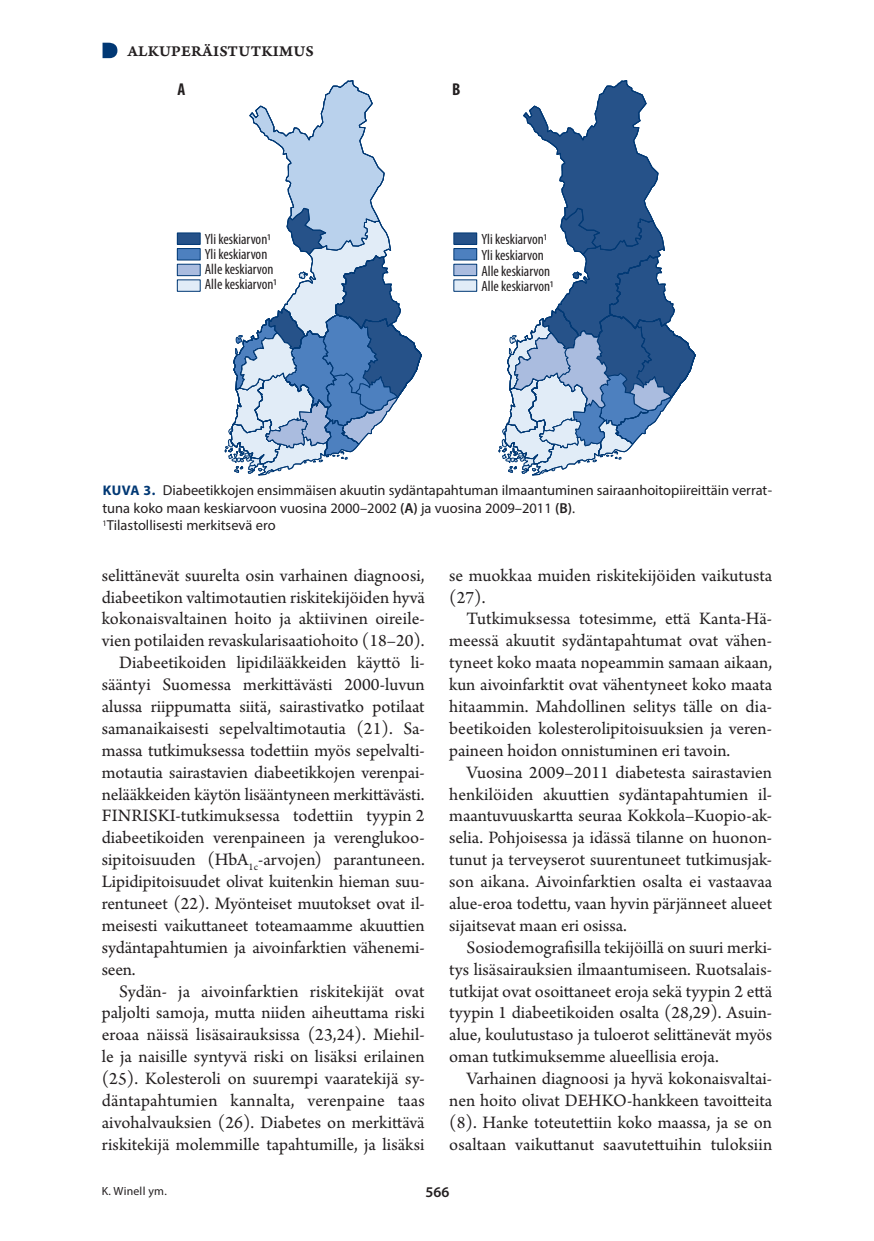
<style>
.page{position:relative;width:874px;height:1241px;background:#fff}
.page>*{position:absolute;margin:0;border:0;box-sizing:border-box;transform-origin:0 0}
.t1{font:18.38px/21.9px "Arno Pro";color:#231f20;text-align:justify}
.t2{font:700 condensed 17.15px "Myriad Pro";color:#231f20}
.vinj{font:15.75px "Arno Pro Smbd Caption";letter-spacing:.015em;color:#231f20}
.t3{font:condensed 14.88px/14.9px "Myriad Pro";color:#231f20}
.t4{font:600 14.88px "Myriad Pro";color:#231f20}
.kt{font:14.35px/17.5px "Myriad Pro";color:#231f20}
.Ala{font:11.9px "Myriad Pro";letter-spacing:.02em;color:#231f20}
.s1{font-weight:700;font-size:14px;color:#013874}
.s2{font-weight:600}
</style>
<div class="page">
<div style="left:177px;top:233px;width:23px;height:11px;background:#265289"></div>
<div style="left:177px;top:232px;width:23px;height:13px;border:1px solid #013975"></div>
<div style="left:177px;top:248px;width:23px;height:12px;background:#4d80bf"></div>
<div style="left:177px;top:248px;width:23px;height:12px;border:1px solid #013975"></div>
<div style="left:177px;top:264px;width:23px;height:11px;background:#aabcdf"></div>
<div style="left:177px;top:264px;width:23px;height:12px;border:1px solid #013975"></div>
<div style="left:177px;top:280px;width:23px;height:11px;background:#e1ecf7"></div>
<div style="left:453px;top:233px;width:23px;height:11px;background:#265289"></div>
<div style="left:453px;top:232px;width:24px;height:13px;border:1px solid #013975"></div>
<div style="left:453px;top:248px;width:23px;height:12px;background:#4d80bf"></div>
<div style="left:453px;top:248px;width:24px;height:12px;border:1px solid #013975"></div>
<div style="left:453px;top:264px;width:23px;height:11px;background:#aabcdf"></div>
<div style="left:453px;top:264px;width:24px;height:12px;border:1px solid #013975"></div>
<div style="left:453px;top:280px;width:23px;height:11px;background:#e1ecf7"></div>
<svg style="left:225px;top:80px;width:197px;height:396px"></svg>
<svg style="left:498px;top:80px;width:198px;height:396px"></svg>
<svg style="left:102px;top:43px;width:15px;height:15px"></svg>
<p class="vinj" style="left:127px;top:41px;width:188px">ALKUPERÄISTUTKIMUS</p>
<p class="t2" style="left:177px;top:78px;width:9px">A</p>
<p class="t2" style="left:452px;top:78px;width:10px">B</p>
<p class="t3" style="left:205px;top:232px;width:73px">Yli keskiarvon1<br>Yli keskiarvon<br>Alle keskiarvon<br>Alle keskiarvon1</p>
<p class="t3" style="left:481px;top:231px;width:73px;line-height:15.6px">Yli keskiarvon1<br>Yli keskiarvon<br>Alle keskiarvon<br>Alle keskiarvon1</p>
<p class="kt" style="left:102px;top:481px;width:670px"><span class="s1">KUVA 3.</span> Diabeetikkojen ensimmäisen akuutin sydäntapahtuman ilmaantuminen sairaanhoitopiireittäin verrat&shy;tuna koko maan keskiarvoon vuosina 2000–2002 <span class="s2">(A)</span> ja vuosina 2009–2011 <span class="s2">(B)</span>.</p>
<p class="kt" style="left:102px;top:516px;width:174px"><sup>1</sup>Tilastollisesti merkitsevä ero</p>
<p class="t1" style="left:102px;top:565px;width:324px">selittänevät suurelta osin varhainen diagnoosi, diabeetikon valtimotautien riskitekijöiden hyvä kokonaisvaltainen hoito ja aktiivinen oireile&shy;vien potilaiden revaskularisaatiohoito (18–20).</p>
<p class="t1" style="left:102px;top:652px;width:324px;text-indent:17px">Diabeetikoiden lipidilääkkeiden käyttö li&shy;sääntyi Suomessa merkittävästi 2000-luvun alussa riippumatta siitä, sairastivatko potilaat samanaikaisesti sepelvaltimotautia (21). Sa&shy;massa tutkimuksessa todettiin myös sepelvalti&shy;motautia sairastavien diabeetikkojen verenpai&shy;nelääkkeiden käytön lisääntyneen merkittävästi.<br>FINRISKI-tutkimuksessa todettiin tyypin 2 diabeetikoiden verenpaineen ja verenglukoo&shy;sipitoisuuden (HbA<sub>1c</sub>-arvojen) parantuneen.<br>Lipidipitoisuudet olivat kuitenkin hieman suu&shy;rentuneet (22). Myönteiset muutokset ovat il&shy;meisesti vaikuttaneet toteamaamme akuuttien sydäntapahtumien ja aivoinfarktien vähenemi&shy;seen.</p>
<p class="t1" style="left:102px;top:980px;width:324px;text-indent:17px">Sydän- ja aivoinfarktien riskitekijät ovat paljolti samoja, mutta niiden aiheuttama riski eroaa näissä lisäsairauksissa (23,24). Miehil&shy;le ja naisille syntyvä riski on lisäksi erilainen (25). Kolesteroli on suurempi vaaratekijä sy&shy;däntapahtumien kannalta, verenpaine taas aivohalvauksien (26). Diabetes on merkittävä riskitekijä molemmille tapahtumille, ja lisäksi</p>
<p class="t1" style="left:449px;top:565px;width:324px">se muokkaa muiden riskitekijöiden vaikutusta (27).</p>
<p class="t1" style="left:449px;top:609px;width:324px;text-indent:17px">Tutkimuksessa totesimme, että Kanta-Hä&shy;meessä akuutit sydäntapahtumat ovat vähen&shy;tyneet koko maata nopeammin samaan aikaan, kun aivoinfarktit ovat vähentyneet koko maata hitaammin. Mahdollinen selitys tälle on dia&shy;beetikoiden kolesterolipitoisuuksien ja veren&shy;paineen hoidon onnistuminen eri tavoin.</p>
<p class="t1" style="left:449px;top:762px;width:324px;text-indent:17px">Vuosina 2009–2011 diabetesta sairastavien henkilöiden akuuttien sydäntapahtumien il&shy;maantuvuuskartta seuraa Kokkola–Kuopio-ak&shy;selia. Pohjoisessa ja idässä tilanne on huonon&shy;tunut ja terveyserot suurentuneet tutkimusjak&shy;son aikana. Aivoinfarktien osalta ei vastaavaa alue-eroa todettu, vaan hyvin pärjänneet alueet sijaitsevat maan eri osissa.</p>
<p class="t1" style="left:449px;top:937px;width:324px;text-indent:17px">Sosiodemografisilla tekijöillä on suuri merki&shy;tys lisäsairauksien ilmaantumiseen. Ruotsalais&shy;tutkijat ovat osoittaneet eroja sekä tyypin 2 että tyypin 1 diabeetikoiden osalta (28,29). Asuin&shy;alue, koulutustaso ja tuloerot selittänevät myös oman tutkimuksemme alueellisia eroja.</p>
<p class="t1" style="left:449px;top:1068px;width:324px;text-indent:17px">Varhainen diagnoosi ja hyvä kokonaisvaltai&shy;nen hoito olivat DEHKO-hankkeen tavoitteita (8). Hanke toteutettiin koko maassa, ja se on osaltaan vaikuttanut saavutettuihin tuloksiin</p>
<p class="Ala" style="left:102px;top:1183px;width:66px">K. Winell ym.</p>
<p class="t4" style="left:425px;top:1182px;width:25px">566</p>
</div>
